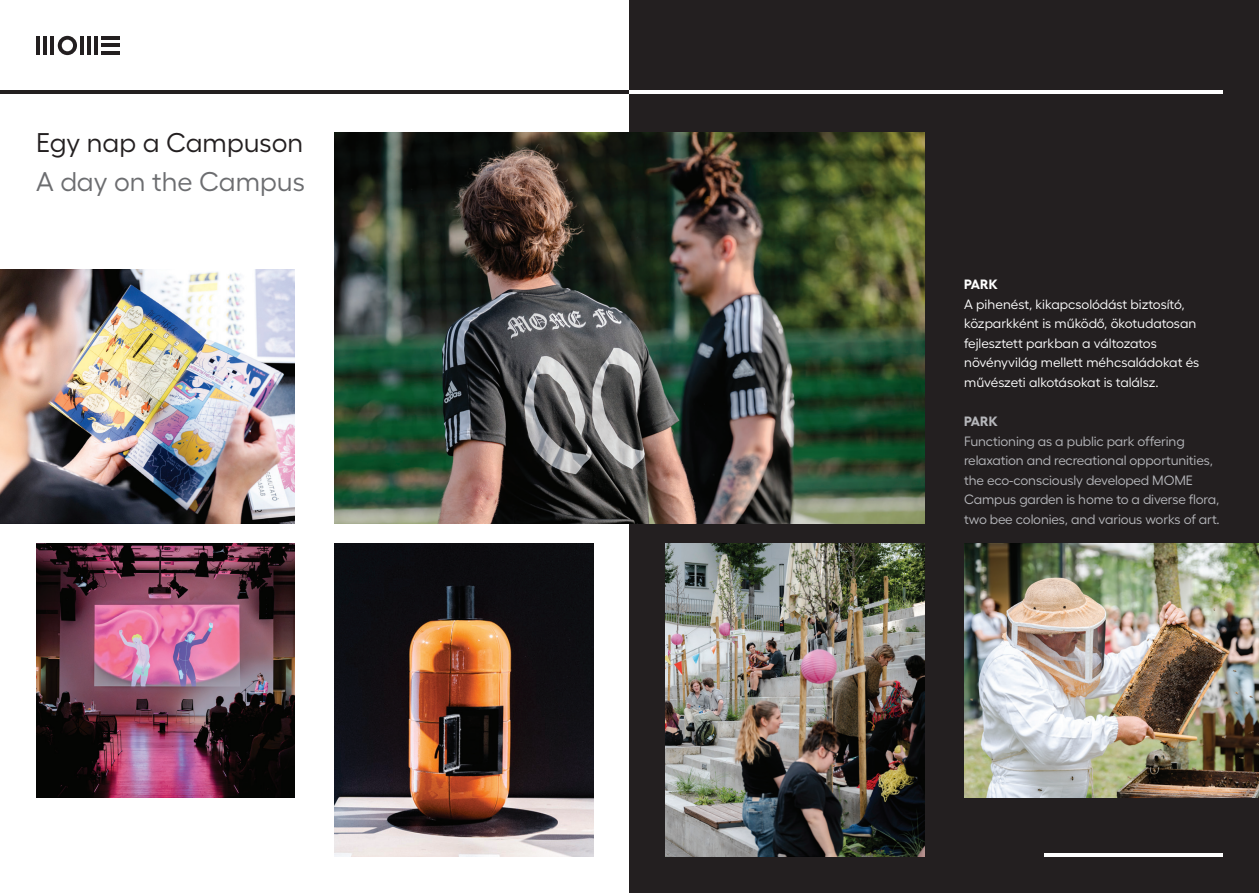
<style>
.page{position:relative;width:1259px;height:893px;background:#fff}
.page>*{position:absolute;margin:0;border:0;box-sizing:border-box;transform-origin:0 0}
.t1{font:27px "Fellix";color:#231f20}
.t2{font:27px "Fellix";color:#6c6d70}
.t3{font:13.5px/19.5px "Fellix";letter-spacing:-.01em;color:#b6b7bb}
.t4{font:13.5px/19.5px "Fellix";color:#fff}
.t5{font:700 13.5px "Fellix";color:#fff}
.t6{font:700 13.5px "Fellix";color:#b6b7bb}
</style>
<div class="page">
<hr style="left:102px;top:51px;width:18px;height:4px;background:#231f20">
<hr style="left:36px;top:36px;width:4px;height:18px;background:#231f20">
<hr style="left:51px;top:36px;width:3px;height:18px;background:#231f20">
<hr style="left:43px;top:36px;width:4px;height:18px;background:#231f20">
<hr style="left:80px;top:36px;width:4px;height:19px;background:#231f20">
<hr style="left:94px;top:36px;width:4px;height:19px;background:#231f20">
<hr style="left:87px;top:36px;width:4px;height:19px;background:#231f20">
<hr style="left:102px;top:44px;width:18px;height:3px;background:#231f20">
<hr style="left:102px;top:36px;width:18px;height:4px;background:#231f20">
<svg style="left:58px;top:36px;width:19px;height:19px"></svg>
<hr style="left:0;top:90px;width:1222px;height:4px;background:#231f20">
<div style="left:629px;top:0;width:630px;height:893px;background:#231f20"></div>
<img style="left:335px;top:133px;width:589px;height:391px">
<img style="left:666px;top:544px;width:258px;height:313px">
<img style="left:335px;top:543px;width:258px;height:314px">
<img style="left:36px;top:543px;width:259px;height:255px">
<img style="left:0;top:270px;width:295px;height:254px">
<img style="left:964px;top:544px;width:295px;height:254px">
<hr style="left:1044px;top:853px;width:178px;height:4px;background:#fff">
<hr style="left:629px;top:90px;width:593px;height:4px;background:#fff">
<h1 class="t1" style="left:36px;top:122px;width:269px">Egy nap a Campuson</h1>
<h1 class="t2" style="left:36px;top:161px;width:270px">A day on the Campus</h1>
<p class="t5" style="left:964px;top:274px;width:35px">PARK</p>
<p class="t4" style="left:964px;top:293px;width:237px">A pihenést, kikapcsolódást biztosító, közparkként is működő, ökotudatosan fejlesztett parkban a változatos növényvilág mellett méhcsaládokat és művészeti alkotásokat is találsz.</p>
<p class="t6" style="left:964px;top:410px;width:35px">PARK</p>
<p class="t3" style="left:964px;top:430px;width:257px">Functioning as a public park offering relaxation and recreational opportunities, the eco-consciously developed MOME Campus garden is home to a diverse flora, two bee colonies, and various works of art.</p>
</div>
